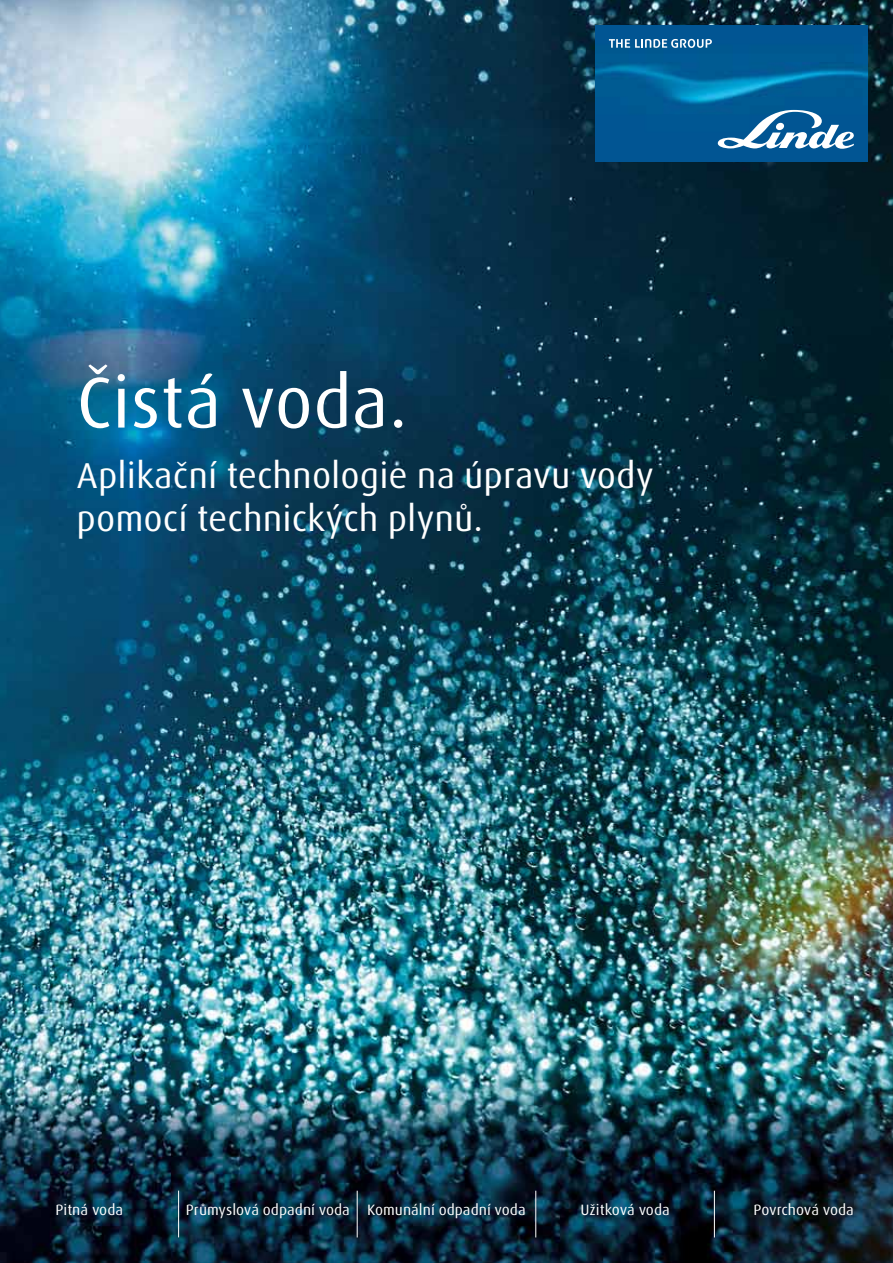
<style>
.page{position:relative;width:893px;height:1263px;background:#fff}
.page>*{position:absolute;margin:0;border:0;box-sizing:border-box;transform-origin:0 0}
.t1{font:72px "Linde Dax Global";letter-spacing:-.005em;color:#fff}
.t2{font:36px/43.2px "Linde Dax Global";color:#fff}
.t3{font:15px "Linde Dax Global";color:#fff}
</style>
<div class="page">
<img style="left:0;top:0;width:893px;height:1263px">
<img style="left:595px;top:26px;width:272px;height:136px">
<svg style="left:718px;top:110px;width:136px;height:39px"></svg>
<svg style="left:609px;top:39px;width:103px;height:9px"></svg>
<hr style="left:178px;top:1190px;width:1px;height:47px;background:#fff">
<hr style="left:714px;top:1191px;width:1px;height:46px;background:#fff">
<hr style="left:535px;top:1191px;width:1px;height:46px;background:#fff">
<hr style="left:357px;top:1191px;width:1px;height:46px;background:#fff">
<h1 class="t1" style="left:77px;top:361px;width:333px">Čistá voda.</h1>
<h2 class="t2" style="left:77px;top:454px;width:579px">Aplikační technologie na úpravu vody pomocí technických plynů.</h2>
<p class="t3" style="left:56px;top:1201px;width:69px">Pitná voda</p>
<p class="t3" style="left:186px;top:1201px;width:341px">Průmyslová odpadní voda Komunální odpadní voda</p>
<p class="t3" style="left:580px;top:1201px;width:91px">Užitková voda</p>
<p class="t3" style="left:753px;top:1201px;width:102px">Povrchová voda</p>
</div>
